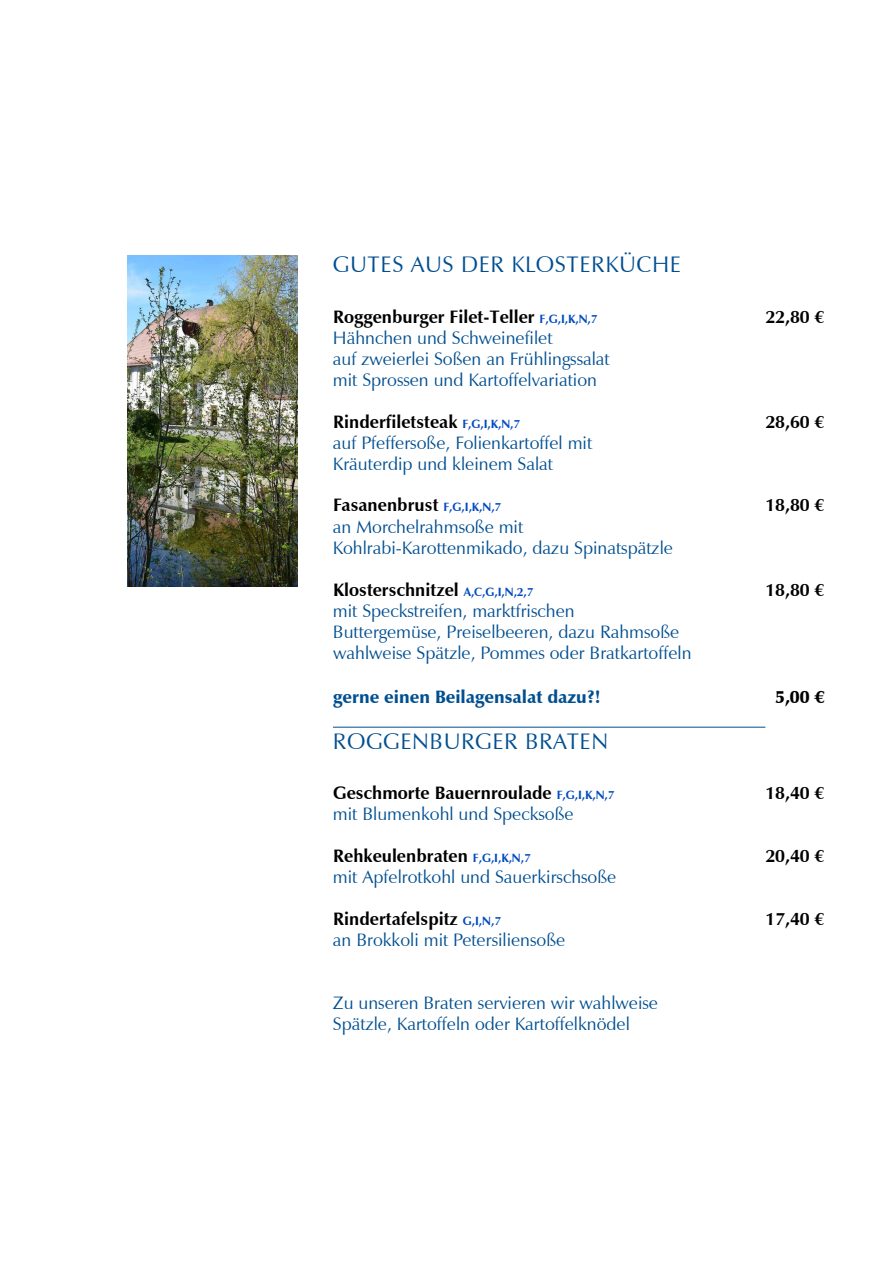
<style>
.page{position:relative;width:893px;height:1263px;background:#fff}
.page>*{position:absolute;margin:0;border:0;box-sizing:border-box;transform-origin:0 0}
.t1{font:22.5px "Zapf Humanist 601 BT";letter-spacing:.03em;color:#004f91}
.t2{font:18px/21px "Zapf Humanist 601 BT";color:#004f91}
.t3{font:700 18px "Zapf Humanist 601 BT";color:#000}
.t4{font:900 18px "Zapf Humanist 601 BT";color:#004f91}
.t5{font:900 18px "Zapf Humanist 601 BT";color:#000}
.s1{font-size:12px;color:#004bc0}
</style>
<div class="page">
<hr style="left:333px;top:727px;width:432px;height:1px;background:#004f91">
<img style="left:128px;top:255px;width:170px;height:331px">
<p class="t1" style="left:333px;top:251px;width:350px">GUTES AUS DER KLOSTERKÜCHE</p>
<p class="t3" style="left:333px;top:305px;width:266px">Roggenburger Filet-Teller <span class="s1">F,G,I,K,N,7</span></p>
<p class="t3" style="left:765px;top:305px;width:61px">22,80 €</p>
<p class="t2" style="left:333px;top:327px;width:278px">Hähnchen und Schweinefilet<br>auf zweierlei Soßen an Frühlingssalat mit Sprossen und Kartoffelvariation</p>
<p class="t3" style="left:333px;top:410px;width:188px">Rinderfiletsteak <span class="s1">F,G,I,K,N,7</span></p>
<p class="t3" style="left:765px;top:410px;width:61px">28,60 €</p>
<p class="t2" style="left:333px;top:432px;width:261px">auf Pfeffersoße, Folienkartoffel mit<br>Kräuterdip und kleinem Salat</p>
<p class="t3" style="left:333px;top:494px;width:169px">Fasanenbrust <span class="s1">F,G,I,K,N,7</span></p>
<p class="t3" style="left:765px;top:494px;width:61px">18,80 €</p>
<p class="t2" style="left:333px;top:516px;width:341px">an Morchelrahmsoße mit<br>Kohlrabi-Karottenmikado, dazu Spinatspätzle</p>
<p class="t3" style="left:333px;top:578px;width:202px">Klosterschnitzel <span class="s1">A,C,G,I,N,2,7</span></p>
<p class="t3" style="left:765px;top:579px;width:61px">18,80 €</p>
<p class="t2" style="left:333px;top:600px;width:348px">mit Speckstreifen, marktfrischen<br>Buttergemüse, Preiselbeeren, dazu Rahmsoße</p>
<p class="t2" style="left:333px;top:642px;width:360px">wahlweise Spätzle, Pommes oder Bratkartoffeln</p>
<p class="t4" style="left:333px;top:686px;width:269px">gerne einen Beilagensalat dazu?!</p>
<p class="t5" style="left:775px;top:686px;width:51px">5,00 €</p>
<p class="t1" style="left:333px;top:727px;width:277px">ROGGENBURGER BRATEN</p>
<p class="t3" style="left:333px;top:782px;width:283px">Geschmorte Bauernroulade <span class="s1">F,G,I,K,N,7</span></p>
<p class="t3" style="left:765px;top:782px;width:61px">18,40 €</p>
<p class="t2" style="left:333px;top:804px;width:242px">mit Blumenkohl und Specksoße</p>
<p class="t3" style="left:333px;top:845px;width:199px">Rehkeulenbraten <span class="s1">F,G,I,K,N,7</span></p>
<p class="t3" style="left:765px;top:845px;width:61px">20,40 €</p>
<p class="t2" style="left:333px;top:867px;width:285px">mit Apfelrotkohl und Sauerkirschsoße</p>
<p class="t3" style="left:333px;top:908px;width:169px">Rindertafelspitz <span class="s1">G,I,N,7</span></p>
<p class="t3" style="left:765px;top:908px;width:61px">17,40 €</p>
<p class="t2" style="left:333px;top:930px;width:234px">an Brokkoli mit Petersiliensoße</p>
<p class="t2" style="left:333px;top:993px;width:326px">Zu unseren Braten servieren wir wahlweise<br>Spätzle, Kartoffeln oder Kartoffelknödel</p>
</div>
